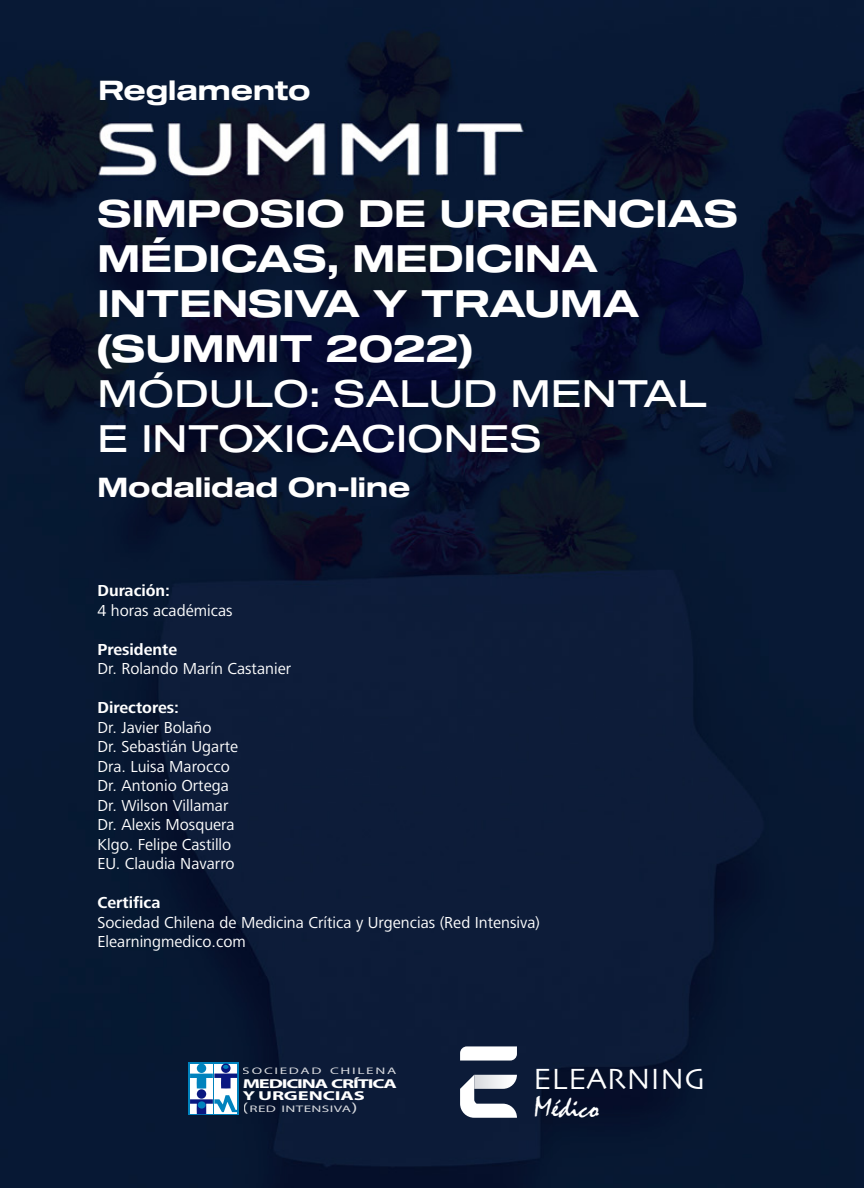
<style>
.page{position:relative;width:864px;height:1188px;background:#fff}
.page>*{position:absolute;margin:0;border:0;box-sizing:border-box;transform-origin:0 0}
.t1{font:37.5px/45px "Sequel 100 Black 65";color:#fff}
.t2{font:37.5px/45px "Sequel 100 Black 45";color:#fff}
.t3{font:30.6px "Skia";color:#fff}
.t4{font:29.55px "Mistral";color:#fff}
.t5{font:27px "Sequel 100 Black 65";color:#fff}
.t6{font:16.5px/19.5px "Frutiger Next LT";color:#fff}
.t7{font:700 16.5px "Frutiger Next LT";color:#fff}
.t8{font:700 12.9px/12.3px "Myriad Pro";letter-spacing:-.06em;color:#fff;scale:1.59 1}
.t9{font:9.6px "Myriad Pro";letter-spacing:.11em;color:#fff;scale:1.59 1}
.t10{font:9.6px "Myriad Pro";letter-spacing:.025em;color:#fff;scale:1.59 1}
.s1{font-size:13.65px}
</style>
<div class="page">
<img style="left:0;top:0;width:864px;height:1188px">
<svg style="left:460px;top:1046px;width:57px;height:15px"></svg>
<svg style="left:460px;top:1075px;width:57px;height:43px"></svg>
<div style="left:189px;top:1063px;width:50px;height:52px;background:#0082bd"></div>
<svg style="left:190px;top:1064px;width:23px;height:24px"></svg>
<svg style="left:214px;top:1064px;width:23px;height:1px"></svg>
<div style="left:190px;top:1089px;width:23px;height:25px;background:#fff"></div>
<div style="left:214px;top:1089px;width:23px;height:25px;background:#fff"></div>
<div style="left:221px;top:1064px;width:10px;height:9px;background:#0a1881;border-radius:50%"></div>
<div style="left:197px;top:1089px;width:9px;height:10px;background:#0a1881;border-radius:50%"></div>
<svg style="left:190px;top:1065px;width:47px;height:24px"></svg>
<svg style="left:190px;top:1095px;width:47px;height:19px"></svg>
<div style="left:198px;top:1101px;width:8px;height:8px;background:#0082bd;border-radius:50%"></div>
<h3 class="t5" style="left:98px;top:71px;width:214px">Reglamento</h3>
<h1 class="t1" style="left:98px;top:193px;width:642px">SIMPOSIO DE URGENCIAS<br>MÉDICAS, MEDICINA<br>INTENSIVA Y TRAUMA (SUMMIT 2022)</h1>
<h1 class="t2" style="left:98px;top:373px;width:612px">MÓDULO: SALUD MENTAL<br>E INTOXICACIONES</h1>
<h3 class="t5" style="left:98px;top:468px;width:315px">Modalidad On-line</h3>
<p class="t7" style="left:98px;top:582px;width:74px">Duración:</p>
<p class="t6" style="left:98px;top:601px;width:137px">4 horas académicas</p>
<p class="t7" style="left:98px;top:640px;width:81px">Presidente</p>
<p class="t6" style="left:98px;top:659px;width:195px">Dr. Rolando Marín Castanier</p>
<p class="t7" style="left:98px;top:699px;width:83px">Directores:</p>
<p class="t6" style="left:98px;top:718px;width:142px">Dr. Javier Bolaño<br>Dr. Sebastián Ugarte<br>Dra. Luisa Marocco<br>Dr. Antonio Ortega<br>Dr. Wilson Villamar<br>Dr. Alexis Mosquera<br>Klgo. Felipe Castillo<br>EU. Claudia Navarro</p>
<p class="t7" style="left:98px;top:894px;width:64px">Certifica</p>
<p class="t6" style="left:98px;top:913px;width:444px">Sociedad Chilena de Medicina Crítica y Urgencias (Red Intensiva)<br>Elearningmedico.com</p>
<p class="t9" style="left:243px;top:1064px;width:98px">SOCIEDAD CHILENA</p>
<p class="t8" style="left:243px;top:1077px;width:98px">MEDICINA CRÍTICA<br>YURGENCIAS</p>
<p class="t10" style="left:243px;top:1103px;width:74px"><span class="s1">(</span>RED INTENSIVA<span class="s1">)</span></p>
<h2 class="t3" style="left:533px;top:1061px;width:174px">ELEARNING</h2>
<h3 class="t4" style="left:534px;top:1091px;width:66px">Médico</h3>
</div>
